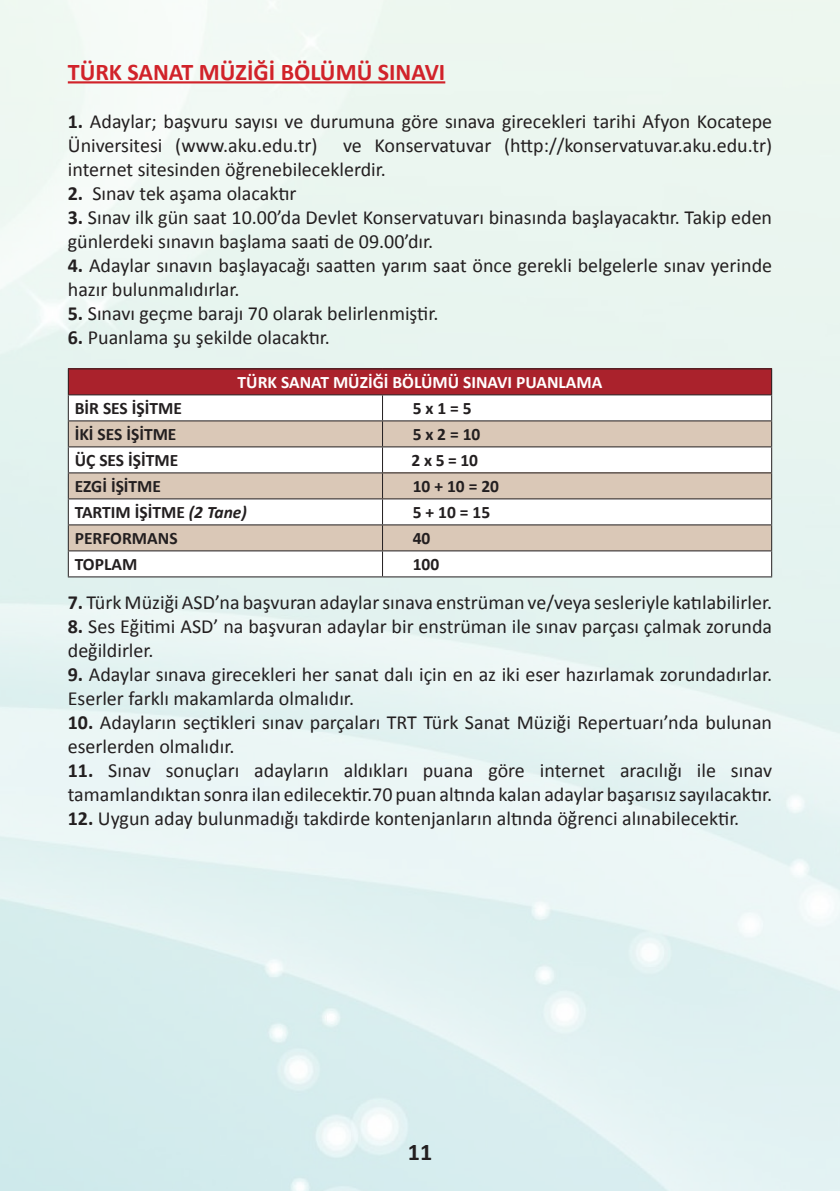
<style>
.page{position:relative;width:840px;height:1191px;background:#fff}
.page>*{position:absolute;margin:0;border:0;box-sizing:border-box;transform-origin:0 0}
.t1{font:700 24px "Calibri";color:#d1232a}
.t2{font:700 24px "Calibri";color:#231f20}
.t3{font:20px/24px "Calibri";color:#231f20}
.t4{font:700 17.4px "Calibri";color:#231f20}
.t5{font:700 17.4px "Calibri";color:#fff}
.s1{font-weight:700}
.s2{font-style:italic}
</style>
<div class="page">
<img style="left:0;top:0;width:839px;height:1191px">
<hr style="left:68px;top:81px;width:377px;height:2px;background:#d1232a">
<div style="left:68px;top:369px;width:703px;height:26px;background:#aa222c"></div>
<svg style="left:69px;top:395px;width:701px;height:181px"></svg>
<svg style="left:69px;top:421px;width:701px;height:129px;fill:#dac8b7"></svg>
<div style="left:382px;top:473px;width:389px;height:26px;background:#dac8b7"></div>
<hr style="left:68px;top:368px;width:314px;height:1px;background:#231f20">
<hr style="left:382px;top:368px;width:389px;height:1px;background:#231f20">
<hr style="left:68px;top:394px;width:314px;height:1px;background:#231f20">
<hr style="left:382px;top:394px;width:389px;height:1px;background:#231f20">
<hr style="left:68px;top:420px;width:314px;height:1px;background:#231f20">
<hr style="left:382px;top:420px;width:389px;height:1px;background:#231f20">
<hr style="left:68px;top:446px;width:314px;height:1px;background:#231f20">
<hr style="left:382px;top:446px;width:389px;height:1px;background:#231f20">
<hr style="left:68px;top:472px;width:314px;height:1px;background:#231f20">
<hr style="left:382px;top:472px;width:389px;height:1px;background:#231f20">
<hr style="left:68px;top:498px;width:314px;height:1px;background:#231f20">
<hr style="left:382px;top:498px;width:389px;height:1px;background:#231f20">
<hr style="left:68px;top:524px;width:314px;height:1px;background:#231f20">
<hr style="left:382px;top:524px;width:389px;height:1px;background:#231f20">
<hr style="left:68px;top:550px;width:314px;height:1px;background:#231f20">
<svg style="left:68px;top:369px;width:1px;height:207px"></svg>
<hr style="left:382px;top:550px;width:389px;height:1px;background:#231f20">
<svg style="left:382px;top:395px;width:1px;height:181px"></svg>
<svg style="left:770px;top:369px;width:1px;height:207px"></svg>
<hr style="left:68px;top:576px;width:314px;height:1px;background:#231f20">
<hr style="left:382px;top:576px;width:389px;height:1px;background:#231f20">
<p class="t1" style="left:68px;top:57px;width:379px">TÜRK SANAT MÜZİĞİ BÖLÜMÜ SINAVI</p>
<p class="t3" style="left:68px;top:110px;width:705px"><span class="s1">1.</span> Adaylar; başvuru sayısı ve durumuna göre sınava girecekleri tarihi Afyon Kocatepe<br>Üniversitesi (www.aku.edu.tr)</p>
<p class="t3" style="left:68px;top:134px;width:705px;text-indent:275px">ve Konservatuvar (http://konservatuvar.aku.edu.tr) internet sitesinden öğrenebileceklerdir.</p>
<p class="t3" style="left:68px;top:182px;width:230px"><span class="s1">2.</span> Sınav tek aşama olacaktır</p>
<p class="t3" style="left:68px;top:206px;width:705px"><span class="s1">3.</span> Sınav ilk gün saat 10.00’da Devlet Konservatuvarı binasında başlayacaktır. Takip eden günlerdeki sınavın başlama saati de 09.00’dır.</p>
<p class="t3" style="left:68px;top:254px;width:705px"><span class="s1">4.</span> Adaylar sınavın başlayacağı saatten yarım saat önce gerekli belgelerle sınav yerinde hazır bulunmalıdırlar.</p>
<p class="t3" style="left:68px;top:302px;width:372px"><span class="s1">5.</span> Sınavı geçme barajı 70 olarak belirlenmiştir.</p>
<p class="t3" style="left:68px;top:326px;width:263px"><span class="s1">6.</span> Puanlama şu şekilde olacaktır.</p>
<p class="t5" style="left:237px;top:371px;width:366px">TÜRK SANAT MÜZİĞİ BÖLÜMÜ SINAVI PUANLAMA</p>
<p class="t4" style="left:75px;top:397px;width:109px">BİR SES İŞİTME</p>
<p class="t4" style="left:412px;top:397px;width:61px">5 x 1 = 5</p>
<p class="t4" style="left:75px;top:423px;width:103px">İKİ SES İŞİTME</p>
<p class="t4" style="left:412px;top:423px;width:69px">5 x 2 = 10</p>
<p class="t4" style="left:75px;top:449px;width:105px">ÜÇ SES İŞİTME</p>
<p class="t4" style="left:411px;top:449px;width:68px">2 x 5 = 10</p>
<p class="t4" style="left:75px;top:475px;width:88px">EZGİ İŞİTME</p>
<p class="t4" style="left:412px;top:475px;width:88px">10 + 10 = 20</p>
<p class="t4" style="left:75px;top:501px;width:173px">TARTIM İŞİTME <span class="s2">(2 Tane)</span></p>
<p class="t4" style="left:412px;top:501px;width:79px">5 + 10 = 15</p>
<p class="t4" style="left:75px;top:527px;width:104px">PERFORMANS</p>
<p class="t4" style="left:412px;top:527px;width:19px">40</p>
<p class="t4" style="left:75px;top:553px;width:64px">TOPLAM</p>
<p class="t4" style="left:412px;top:553px;width:28px">100</p>
<p class="t3" style="left:68px;top:590px;width:705px"><span class="s1">7.</span> Türk Müziği ASD’na başvuran adaylar sınava enstrüman ve/veya sesleriyle katılabilirler.</p>
<p class="t3" style="left:68px;top:614px;width:705px"><span class="s1">8.</span> Ses Eğitimi ASD’ na başvuran adaylar bir enstrüman ile sınav parçası çalmak zorunda değildirler.</p>
<p class="t3" style="left:68px;top:662px;width:705px"><span class="s1">9.</span> Adaylar sınava girecekleri her sanat dalı için en az iki eser hazırlamak zorundadırlar.<br>Eserler farklı makamlarda olmalıdır.</p>
<p class="t3" style="left:68px;top:710px;width:705px"><span class="s1">10.</span> Adayların seçtikleri sınav parçaları TRT Türk Sanat Müziği Repertuarı’nda bulunan eserlerden olmalıdır.</p>
<p class="t3" style="left:68px;top:758px;width:705px"><span class="s1">11.</span> Sınav sonuçları adayların aldıkları puana göre internet aracılığı ile sınav tamamlandıktan sonra ilan edilecektir.70 puan altında kalan adaylar başarısız sayılacaktır.</p>
<p class="t3" style="left:68px;top:806px;width:672px"><span class="s1">12.</span> Uygun aday bulunmadığı takdirde kontenjanların altında öğrenci alınabilecektir.</p>
<p class="t2" style="left:407px;top:1136px;width:26px">11</p>
</div>
